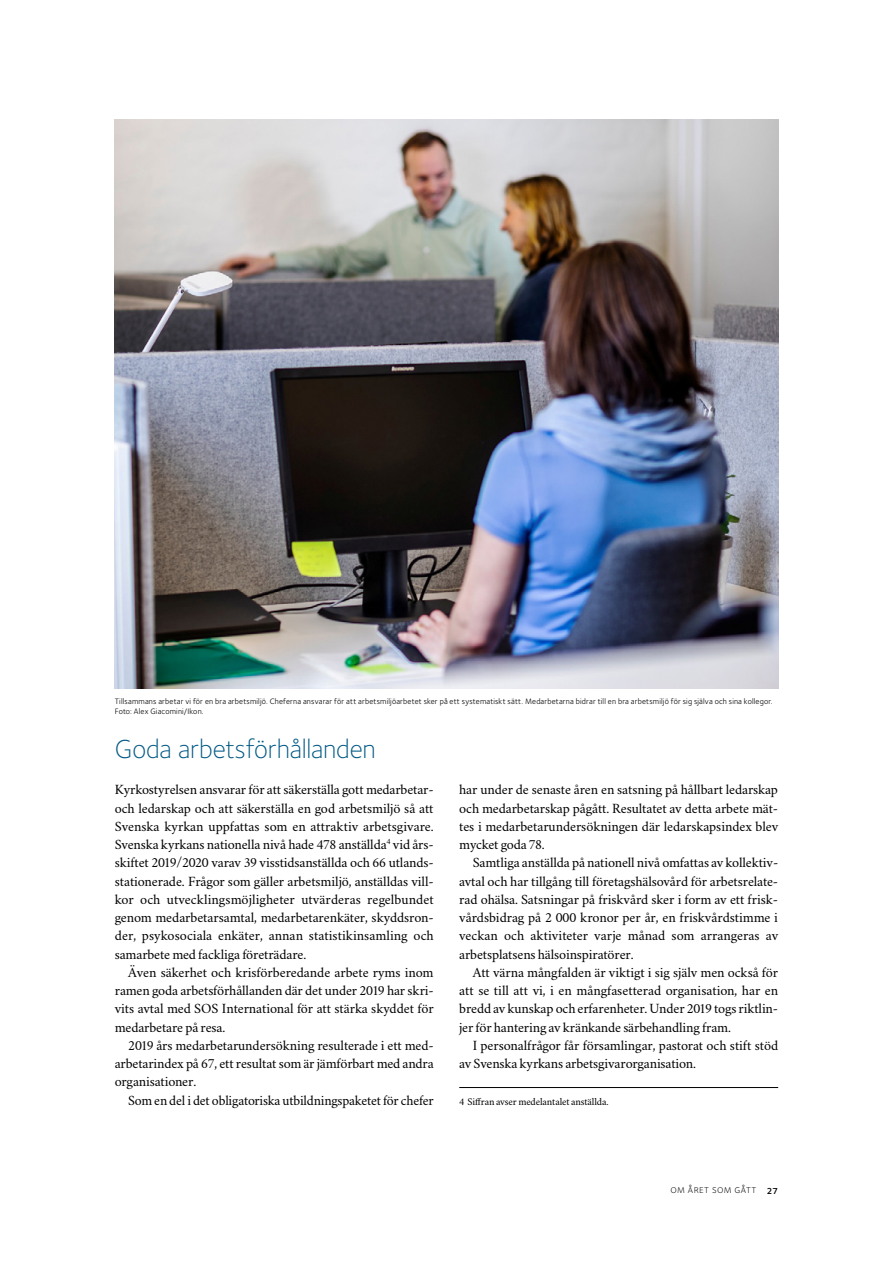
<style>
.page{position:relative;width:893px;height:1263px;background:#fff}
.page>*{position:absolute;margin:0;border:0;box-sizing:border-box;transform-origin:0 0}
.t1{font:300 27px "Foundry Sterling OT3";letter-spacing:-.005em;color:#005884}
.t2{font:14.25px/18.3px "Crimson Svk 2.0";letter-spacing:-.005em;color:#000;text-align:justify}
.t3{font:300 11.25px "Foundry Sterling OT3";letter-spacing:.035em;color:#000}
.t4{font:10.5px "Crimson Svk 2.0";color:#000}
.t5{font:8.1px/9.9px "Foundry Sterling OT3";letter-spacing:.02em;color:#000}
.s1{font-weight:600;font-size:9px}
</style>
<div class="page">
<hr style="left:459px;top:1087px;width:319px;height:1px;background:#000">
<img style="left:115px;top:119px;width:663px;height:570px">
<p class="t5" style="left:115px;top:695px;width:659px">Tillsammans arbetar vi för en bra arbetsmiljö. Cheferna ansvarar för att arbetsmiljöarbetet sker på ett systematiskt sätt. Medarbetarna bidrar till en bra arbetsmiljö för sig själva och sina kollegor.<br>Foto: Alex Giacomini/Ikon.</p>
<h1 class="t1" style="left:115px;top:730px;width:262px">Goda arbetsförhållanden</h1>
<p class="t2" style="left:115px;top:780px;width:321px">Kyrkostyrelsen ansvarar för att säkerställa gott medarbetar&shy;och ledarskap och att säkerställa en god arbetsmiljö så att Svenska kyrkan uppfattas som en attraktiv arbetsgivare.<br>Svenska kyrkans nationella nivå hade 478 anställda<sup>4</sup> vid års&shy;skiftet 2019/2020 varav 39 visstidsanställda och 66 utlands&shy;stationerade. Frågor som gäller arbetsmiljö, anställdas vill&shy;kor och utvecklingsmöjligheter utvärderas regelbundet genom medarbetarsamtal, medarbetarenkäter, skyddsron&shy;der, psykosociala enkäter, annan statistikinsamling och samarbete med fackliga företrädare.</p>
<p class="t2" style="left:115px;top:962px;width:320px;text-indent:13px">Även säkerhet och krisförberedande arbete ryms inom ramen goda arbetsförhållanden där det under 2019 har skri&shy;vits avtal med SOS International för att stärka skyddet för medarbetare på resa.</p>
<p class="t2" style="left:115px;top:1035px;width:320px;text-indent:13px">2019 års medarbetarundersökning resulterade i ett med&shy;arbetarindex på 67, ett resultat som är jämförbart med andra organisationer.</p>
<p class="t2" style="left:128px;top:1090px;width:307px">Som en del i det obligatoriska utbildningspaketet för chefer</p>
<p class="t2" style="left:459px;top:780px;width:321px">har under de senaste åren en satsning på hållbart ledarskap och medarbetarskap pågått. Resultatet av detta arbete mät&shy;tes i medarbetarundersökningen där ledarskapsindex blev mycket goda 78.</p>
<p class="t2" style="left:459px;top:853px;width:320px;text-indent:13px">Samtliga anställda på nationell nivå omfattas av kollektiv&shy;avtal och har tillgång till företagshälsovård för arbetsrelate&shy;rad ohälsa. Satsningar på friskvård sker i form av ett frisk&shy;vårdsbidrag på 2 000 kronor per år, en friskvårdstimme i veckan och aktiviteter varje månad som arrangeras av arbetsplatsens hälsoinspiratörer.</p>
<p class="t2" style="left:459px;top:962px;width:320px;text-indent:13px">Att värna mångfalden är viktigt i sig själv men också för att se till att vi, i en mångfasetterad organisation, har en bredd av kunskap och erfarenheter. Under 2019 togs riktlin&shy;jer för hantering av kränkande särbehandling fram.</p>
<p class="t2" style="left:459px;top:1035px;width:320px;text-indent:13px">I personalfrågor får församlingar, pastorat och stift stöd av Svenska kyrkans arbetsgivarorganisation.</p>
<p class="t4" style="left:459px;top:1094px;width:151px">4 Siffran avser medelantalet anställda.</p>
<p class="t3" style="left:670px;top:1181px;width:109px">om året som gått <span class="s1">27</span></p>
</div>
